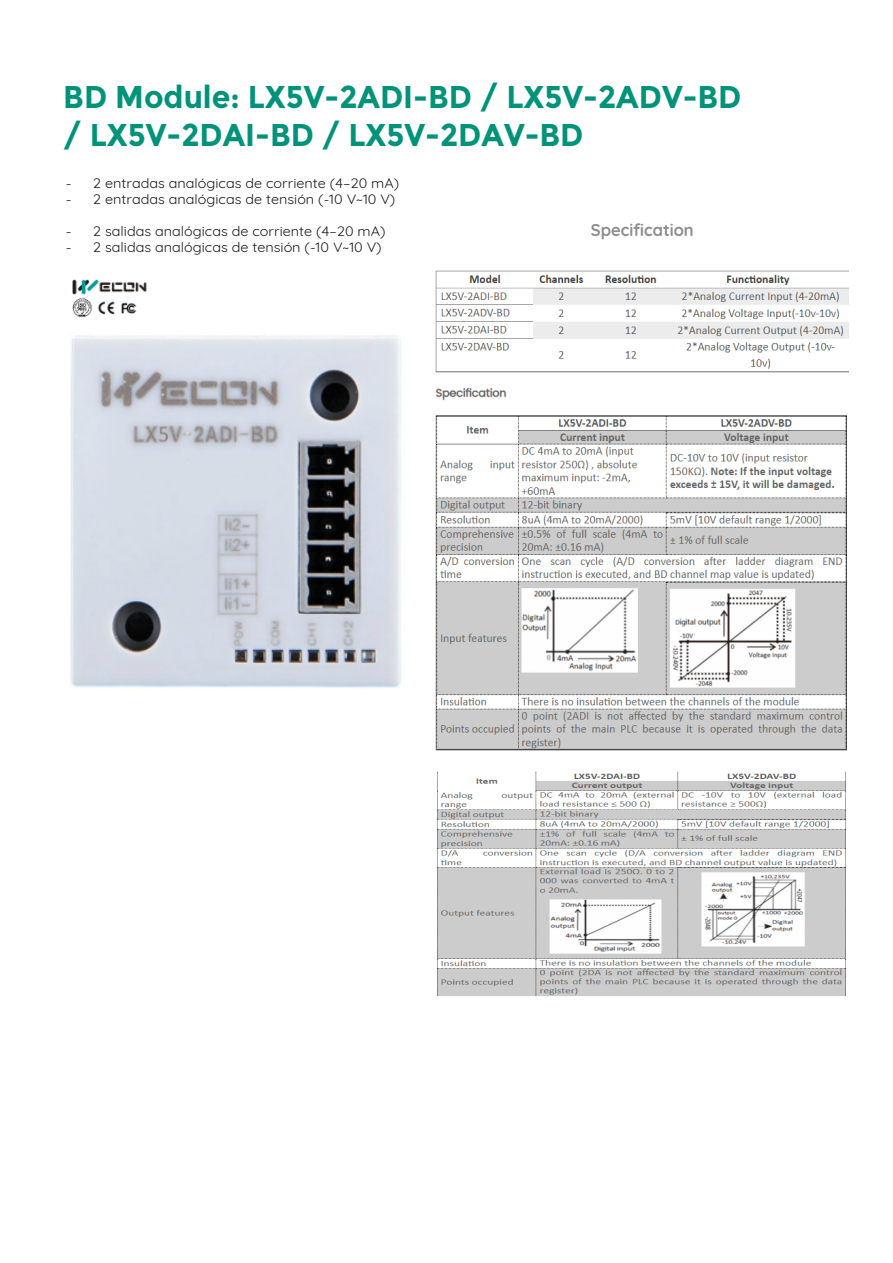
<style>
.page{position:relative;width:893px;height:1263px;background:#fff}
.page>*{position:absolute;margin:0;border:0;box-sizing:border-box;transform-origin:0 0}
.t1{font:700 31.5px/37.8px "Montserrat";color:#009379;scale:.96 1}
.t2{font:700 16.95px "Quicksand";color:#8e8d8d}
.t3{font:13.35px "Quicksand";color:#1d1d1b;scale:1.09 1}
</style>
<div class="page">
<img style="left:72px;top:279px;width:75px;height:39px">
<img style="left:70px;top:335px;width:331px;height:353px">
<img style="left:435px;top:270px;width:413px;height:481px">
<img style="left:437px;top:771px;width:409px;height:226px">
<h1 class="t1" style="left:63px;top:78px;width:708px">BD Module: LX5V-2ADI-BD / LX5V-2ADV-BD / LX5V-2DAI-BD / LX5V-2DAV-BD</h1>
<p class="t3" style="left:66px;top:173px;width:307px">- 2 entradas analógicas de corriente (4–20 mA)</p>
<p class="t3" style="left:66px;top:189px;width:304px">- 2 entradas analógicas de tensión (-10 V~10 V)</p>
<p class="t3" style="left:66px;top:221px;width:295px">- 2 salidas analógicas de corriente (4–20 mA)</p>
<p class="t3" style="left:66px;top:237px;width:291px">- 2 salidas analógicas de tensión (-10 V~10 V)</p>
<p class="t2" style="left:591px;top:216px;width:104px">Specification</p>
</div>
